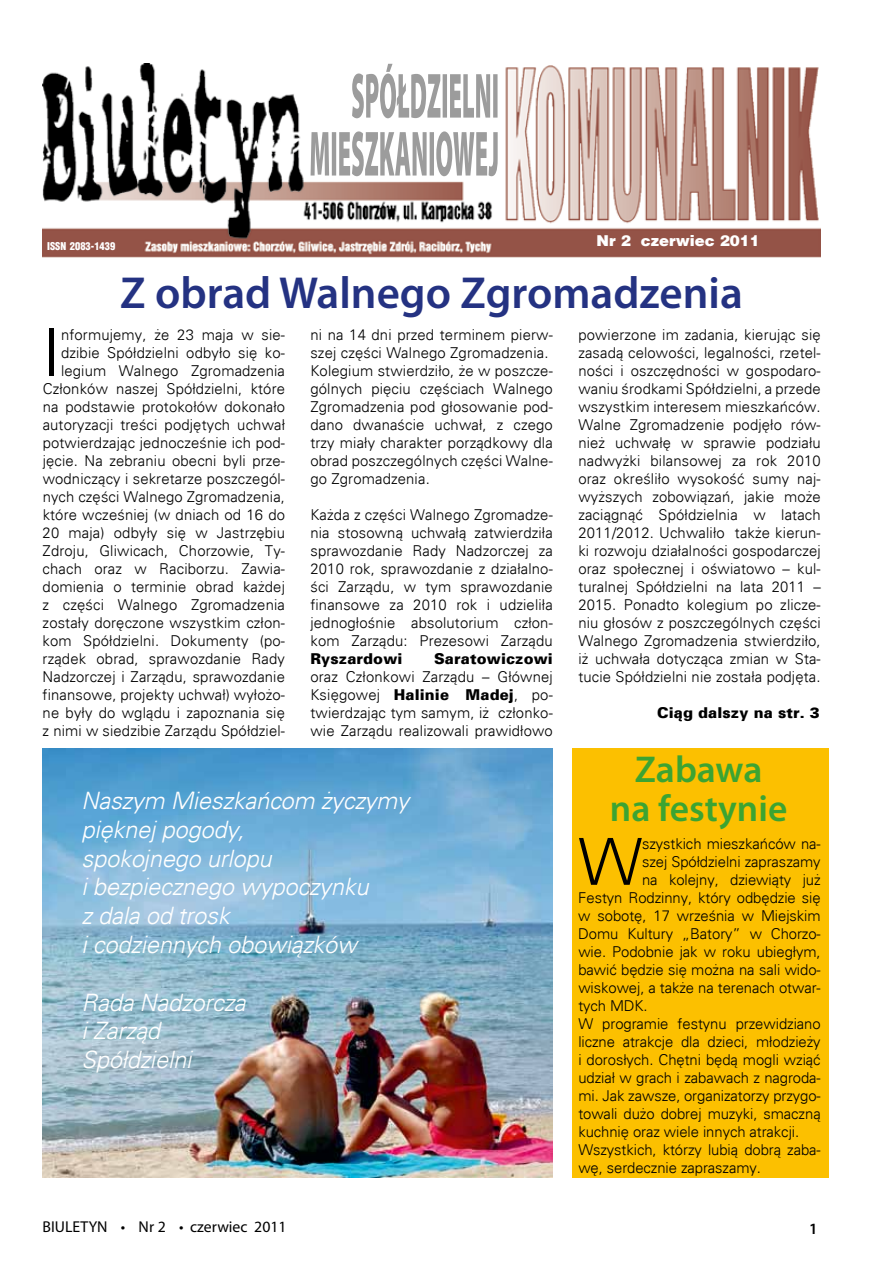
<style>
.page{position:relative;width:893px;height:1263px;background:#fff}
.page>*{position:absolute;margin:0;border:0;box-sizing:border-box;transform-origin:0 0}
.t1{font:64.8px "USA Light";color:#000}
.t2{font:600 45px "Myriad Pro";color:#243282}
.t3{font:600 37.5px/39px "Myriad Pro";color:#3ca432;text-align:center}
.t4{font:italic 24px/28.8px "USA Light";letter-spacing:-.01em;color:#fff}
.t5{font:15.75px "Myriad Pro";color:#000}
.t6{font:600 15.75px "Myriad Pro";color:#000}
.t7{font:15px/18px "USA Light";letter-spacing:.01em;color:#000;text-align:justify}
.t8{font:15px "USA Black";letter-spacing:.01em;color:#000}
.t9{font:900 15px "Switzerland";color:#fff}
.t10{font:900 10.5px "Switzerland Cond";color:#fff}
.s1{font-family:"USA Black"}
</style>
<div class="page">
<img style="left:43px;top:64px;width:778px;height:194px">
<svg style="left:311px;top:131px;width:187px;height:45px"></svg>
<svg style="left:352px;top:64px;width:146px;height:54px"></svg>
<img style="left:43px;top:748px;width:510px;height:429px">
<div style="left:572px;top:748px;width:257px;height:430px;background:#fcc000"></div>
<p class="t10" style="left:47px;top:240px;width:70px">ISSN 2083-1439</p>
<p class="t9" style="left:597px;top:231px;width:165px">Nr 2 czerwiec 2011</p>
<h2 class="t2" style="left:120px;top:265px;width:624px">Z obrad Walnego Zgromadzenia</h2>
<p class="t7" style="left:310px;top:325px;width:244px;text-align:left">ni na 14 dni przed terminem pierw&shy;szej części Walnego Zgromadzenia.<br>Kolegium stwierdziło, że w poszcze&shy;gólnych pięciu częściach Walnego<br>Zgromadzenia pod głosowanie pod&shy;dano dwanaście uchwał, z czego trzy miały charakter porządkowy dla obrad poszczególnych części Walne&shy;go Zgromadzenia.</p>
<p class="t7" style="left:310px;top:505px;width:244px">Każda z części Walnego Zgromadze&shy;nia stosowną uchwałą zatwierdziła sprawozdanie Rady Nadzorczej za 2010 rok, sprawozdanie z działalno&shy;ści Zarządu, w tym sprawozdanie finansowe za 2010 rok i udzieliła jednogłośnie absolutorium człon&shy;kom Zarządu: Prezesowi Zarządu</p>
<p class="t8" style="left:310px;top:650px;width:93px">Ryszardowi</p>
<p class="t8" style="left:434px;top:650px;width:120px">Saratowiczowi</p>
<p class="t7" style="left:310px;top:667px;width:244px">oraz Członkowi Zarządu – Głównej Księgowej <span class="s1">Halinie Madej</span>, po&shy;twierdzając tym samym, iż członko&shy;wie Zarządu realizowali prawidłowo</p>
<h1 class="t1" style="left:43px;top:315px;width:19px">I</h1>
<p class="t7" style="left:43px;top:325px;width:244px;text-align:right">nformujemy, że 23 maja w sie&shy;dzibie Spółdzielni odbyło się ko&shy;legium Walnego Zgromadzenia Członków naszej Spółdzielni, które na podstawie protokołów dokonało autoryzacji treści podjętych uchwał potwierdzając jednocześnie ich pod&shy;jęcie. Na zebraniu obecni byli prze&shy;wodniczący i sekretarze poszczegól&shy;nych części Walnego Zgromadzenia, które wcześniej (w dniach od 16 do 20 maja) odbyły się w Jastrzębiu Zdroju, Gliwicach, Chorzowie, Ty&shy;chach oraz w Raciborzu. Zawia&shy;domienia o terminie obrad każdej z części Walnego Zgromadzenia zostały doręczone wszystkim człon&shy;kom Spółdzielni. Dokumenty (po&shy;rządek obrad, sprawozdanie Rady Nadzorczej i Zarządu, sprawozdanie finansowe, projekty uchwał) wyłożo&shy;ne były do wglądu i zapoznania się z nimi w siedzibie Zarządu Spółdziel-</p>
<p class="t7" style="left:578px;top:325px;width:244px">powierzone im zadania, kierując się zasadą celowości, legalności, rzetel&shy;ności i oszczędności w gospodaro&shy;waniu środkami Spółdzielni, a przede wszystkim interesem mieszkańców.<br>Walne Zgromadzenie podjęło rów&shy;nież uchwałę w sprawie podziału nadwyżki bilansowej za rok 2010 oraz określiło wysokość sumy naj&shy;wyższych zobowiązań, jakie może zaciągnąć Spółdzielnia w latach 2011/2012. Uchwaliło także kierun&shy;ki rozwoju działalności gospodarczej oraz społecznej i oświatowo – kul&shy;turalnej Spółdzielni na lata 2011 – 2015. Ponadto kolegium po zlicze&shy;niu głosów z poszczególnych części Walnego Zgromadzenia stwierdziło, iż uchwała dotycząca zmian w Sta&shy;tucie Spółdzielni nie została podjęta.</p>
<p class="t8" style="left:657px;top:704px;width:164px">Ciąg dalszy na str. 3</p>
<h3 class="t4" style="left:81px;top:786px;width:329px">Naszym Mieszkańcom życzymy pięknej pogody,<br>spokojnego urlopu<br>i bezpiecznego wypoczynku<br>z dala od trosk<br>i codziennych obowiązków</h3>
<h3 class="t4" style="left:81px;top:987px;width:166px">Rada Nadzorcza i Zarząd<br>Spółdzielni</h3>
<h3 class="t3" style="left:610px;top:749px;width:179px">Zabawa na festynie</h3>
<h1 class="t1" style="left:578px;top:824px;width:66px">W</h1>
<p class="t7" style="left:642px;top:834px;width:180px">szystkich mieszkańców na-</p>
<p class="t7" style="left:642px;top:852px;width:180px">szej Spółdzielni zapraszamy</p>
<p class="t7" style="left:642px;top:870px;width:180px">na kolejny, dziewiąty już</p>
<p class="t7" style="left:578px;top:888px;width:244px">Festyn Rodzinny, który odbędzie się</p>
<p class="t7" style="left:578px;top:906px;width:244px">w sobotę, 17 września w Miejskim</p>
<p class="t7" style="left:578px;top:924px;width:244px">Domu Kultury „Batory” w Chorzo-</p>
<p class="t7" style="left:578px;top:942px;width:244px">wie. Podobnie jak w roku ubiegłym,</p>
<p class="t7" style="left:578px;top:960px;width:244px">bawić będzie się można na sali wido-</p>
<p class="t7" style="left:578px;top:978px;width:244px">wiskowej, a także na terenach otwar-</p>
<p class="t7" style="left:578px;top:996px;width:71px">tych MDK.</p>
<p class="t7" style="left:578px;top:1014px;width:244px">W programie festynu przewidziano</p>
<p class="t7" style="left:578px;top:1032px;width:244px">liczne atrakcje dla dzieci, młodzieży</p>
<p class="t7" style="left:578px;top:1050px;width:244px">i dorosłych. Chętni będą mogli wziąć</p>
<p class="t7" style="left:578px;top:1068px;width:244px">udział w grach i zabawach z nagroda-</p>
<p class="t7" style="left:578px;top:1086px;width:244px">mi. Jak zawsze, organizatorzy przygo-</p>
<p class="t7" style="left:578px;top:1104px;width:244px">towali dużo dobrej muzyki, smaczną</p>
<p class="t7" style="left:578px;top:1122px;width:222px">kuchnię oraz wiele innych atrakcji.</p>
<p class="t7" style="left:578px;top:1140px;width:244px">Wszystkich, którzy lubią dobrą zaba-</p>
<p class="t7" style="left:578px;top:1158px;width:184px">wę, serdecznie zapraszamy.</p>
<p class="t5" style="left:43px;top:1217px;width:246px">BIULETYN • Nr 2 • czerwiec 2011</p>
<p class="t6" style="left:809px;top:1219px;width:10px">1</p>
</div>
